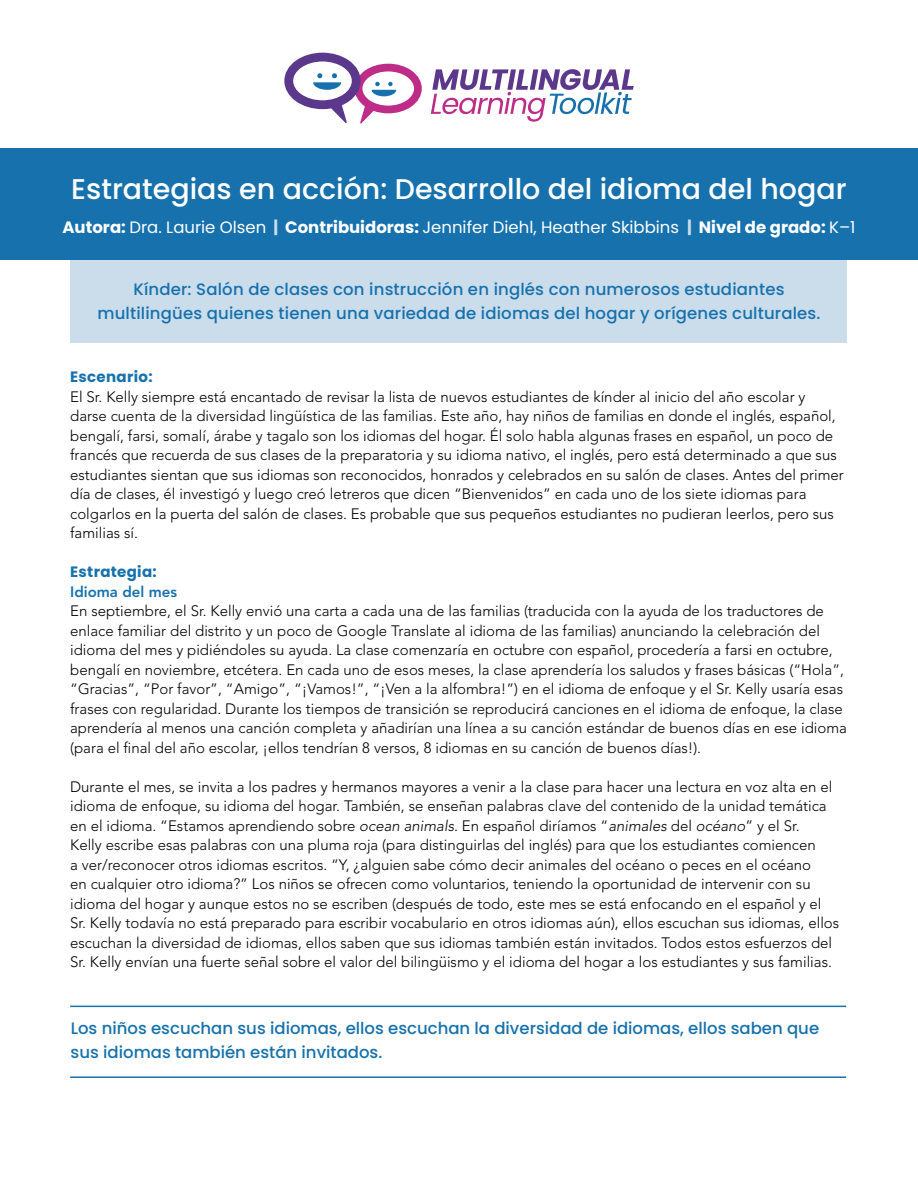
<style>
.page{position:relative;width:918px;height:1188px;background:#fff}
.page>*{position:absolute;margin:0;border:0;box-sizing:border-box;transform-origin:0 0}
.Bold_subhead{font:500 28.5px "Poppins";color:#fff}
.Number_subheads{font:500 16.5px/24px "Poppins";letter-spacing:.01em;color:#1671ad;text-align:center}
.pull_quote{font:500 16.5px/24px "Poppins";color:#1671ad}
.Bold_subhead-2{font:16.5px "Poppins";color:#fff}
.t1{font:300 15px/19.5px "Avenir LT Std";color:#000}
.s1{font-weight:700}
.s2{font-weight:700;color:#cbddeb}
.s3{font-family:"Poppins";font-weight:700;color:#1671ad}
.s4{font-weight:800;color:#1671ad}
.s5{font-style:italic}
</style>
<div class="page">
<div style="left:71px;top:259px;width:776px;height:84px;background:#cbddeb"></div>
<div style="left:0;top:148px;width:918px;height:111px;background:#1671ad"></div>
<hr style="left:70px;top:1006px;width:776px;height:1px;background:#1671ad">
<hr style="left:70px;top:1076px;width:776px;height:2px;background:#1671ad">
<svg style="left:431px;top:69px;width:203px;height:53px"></svg>
<svg style="left:284px;top:53px;width:138px;height:71px"></svg>
<p class="Bold_subhead" style="left:71px;top:172px;width:777px">Estrategias en acción: Desarrollo del idioma del hogar</p>
<p class="Bold_subhead-2" style="left:62px;top:218px;width:795px"><span class="s1">Autora:</span> Dra. Laurie Olsen <span class="s2">|</span> <span class="s1">Contribuidoras:</span> Jennifer Diehl, Heather Skibbins <span class="s2">|</span> <span class="s1">Nivel de grado:</span> K–1</p>
<p class="Number_subheads" style="left:97px;top:278px;width:725px">Kínder: Salón de clases con instrucción en inglés con numerosos estudiantes multilingües quienes tienen una variedad de idiomas del hogar y orígenes culturales.</p>
<p class="t1" style="left:70px;top:367px;width:775px"><span class="s3">Escenario:<br></span>El Sr. Kelly siempre está encantado de revisar la lista de nuevos estudiantes de kínder al inicio del año escolar y darse cuenta de la diversidad lingüística de las familias. Este año, hay niños de familias en donde el inglés, español, bengalí, farsi, somalí, árabe y tagalo son los idiomas del hogar. Él solo habla algunas frases en español, un poco de francés que recuerda de sus clases de la preparatoria y su idioma nativo, el inglés, pero está determinado a que sus estudiantes sientan que sus idiomas son reconocidos, honrados y celebrados en su salón de clases. Antes del primer día de clases, él investigó y luego creó letreros que dicen “Bienvenidos” en cada uno de los siete idiomas para colgarlos en la puerta del salón de clases. Es probable que sus pequeños estudiantes no pudieran leerlos, pero sus familias sí.</p>
<p class="t1" style="left:70px;top:562px;width:778px"><span class="s3">Estrategia:<br></span><span class="s4">Idioma del mes<br></span>En septiembre, el Sr. Kelly envió una carta a cada una de las familias (traducida con la ayuda de los traductores de enlace familiar del distrito y un poco de Google Translate al idioma de las familias) anunciando la celebración del idioma del mes y pidiéndoles su ayuda. La clase comenzaría en octubre con español, procedería a farsi en octubre, bengalí en noviembre, etcétera. En cada uno de esos meses, la clase aprendería los saludos y frases básicas (“Hola”, “Gracias”, “Por favor”, “Amigo”, “¡Vamos!”, “¡Ven a la alfombra!”) en el idioma de enfoque y el Sr. Kelly usaría esas frases con regularidad. Durante los tiempos de transición se reproducirá canciones en el idioma de enfoque, la clase aprendería al menos una canción completa y añadirían una línea a su canción estándar de buenos días en ese idioma (para el final del año escolar, ¡ellos tendrían 8 versos, 8 idiomas en su canción de buenos días!).</p>
<p class="t1" style="left:70px;top:777px;width:771px">Durante el mes, se invita a los padres y hermanos mayores a venir a la clase para hacer una lectura en voz alta en el idioma de enfoque, su idioma del hogar. También, se enseñan palabras clave del contenido de la unidad temática en el idioma. “Estamos aprendiendo sobre <span class="s5">ocean animals</span>. En español diríamos “<span class="s5">animales</span> del <span class="s5">océano</span>” y el Sr.<br>Kelly escribe esas palabras con una pluma roja (para distinguirlas del inglés) para que los estudiantes comiencen<br>a ver/reconocer otros idiomas escritos. “Y, ¿alguien sabe cómo decir animales del océano o peces en el océano<br>en cualquier otro idioma?” Los niños se ofrecen como voluntarios, teniendo la oportunidad de intervenir con su idioma del hogar y aunque estos no se escriben (después de todo, este mes se está enfocando en el español y el Sr. Kelly todavía no está preparado para escribir vocabulario en otros idiomas aún), ellos escuchan sus idiomas, ellos escuchan la diversidad de idiomas, ellos saben que sus idiomas también están invitados. Todos estos esfuerzos del Sr. Kelly envían una fuerte señal sobre el valor del bilingüismo y el idioma del hogar a los estudiantes y sus familias.</p>
<p class="pull_quote" style="left:71px;top:1016px;width:750px">Los niños escuchan sus idiomas, ellos escuchan la diversidad de idiomas, ellos saben que sus idiomas también están invitados.</p>
</div>
